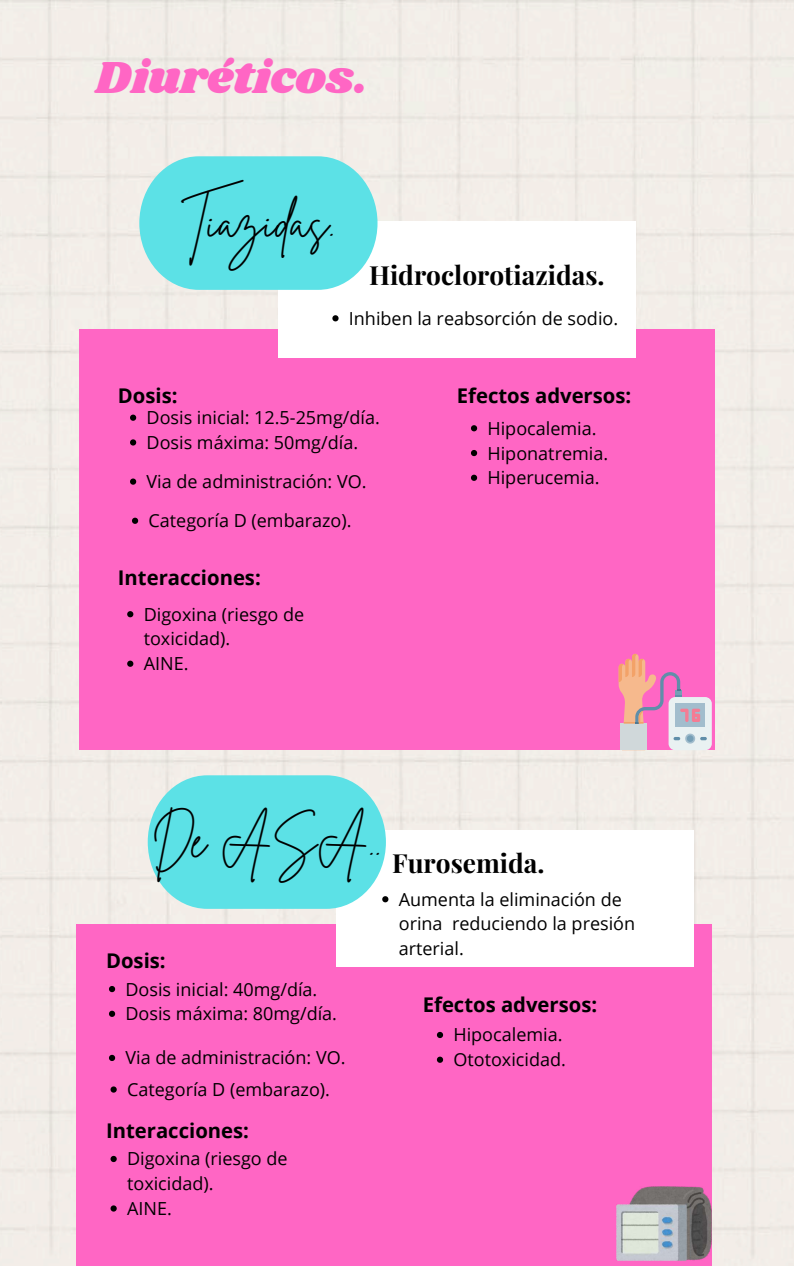
<style>
.page{position:relative;width:794px;height:1266px;background:#fff}
.page>*{position:absolute;margin:0;border:0;box-sizing:border-box;transform-origin:0 0}
.t1{font:48px "Brittany Signature";color:#000}
.t2{font:47.25px "Brittany Signature";color:#000}
.t3{font:46.5px "Shrikhand";color:#ff66c4}
.t4{font:700 26.25px "Playfair Display";color:#000}
.t5{font:700 20.25px "Open Sans";color:#000}
.t6{font:18px/24.8px "Open Sans";color:#000}
</style>
<div class="page">
<div style="left:0;top:0;width:793px;height:1266px;background:#f3ede8"></div>
<div style="left:79px;top:329px;width:635px;height:421px;background:#ff66c4"></div>
<div style="left:278px;top:222px;width:357px;height:136px;background:#fff"></div>
<svg style="left:139px;top:156px;width:238px;height:134px;background:#6de2e6"></svg>
<div style="left:668px;top:697px;width:43px;height:53px;background:#e9f1f2;border-radius:7px"></div>
<svg style="left:618px;top:653px;width:88px;height:97px"></svg>
<div style="left:76px;top:924px;width:635px;height:342px;background:#ff66c4"></div>
<div style="left:335px;top:831px;width:358px;height:136px;background:#fff"></div>
<img style="left:616px;top:1186px;width:95px;height:75px">
<svg style="left:130px;top:414px;width:6px;height:7px"></svg>
<svg style="left:130px;top:439px;width:6px;height:6px"></svg>
<svg style="left:332px;top:315px;width:6px;height:6px"></svg>
<svg style="left:132px;top:518px;width:6px;height:6px"></svg>
<svg style="left:130px;top:478px;width:6px;height:7px"></svg>
<svg style="left:471px;top:425px;width:6px;height:6px"></svg>
<svg style="left:471px;top:450px;width:6px;height:6px"></svg>
<svg style="left:471px;top:475px;width:6px;height:6px"></svg>
<svg style="left:148px;top:775px;width:240px;height:134px;background:#6de2e6"></svg>
<svg style="left:109px;top:986px;width:6px;height:6px"></svg>
<svg style="left:109px;top:1010px;width:6px;height:7px"></svg>
<svg style="left:109px;top:1055px;width:6px;height:6px"></svg>
<svg style="left:110px;top:1086px;width:7px;height:6px"></svg>
<svg style="left:436px;top:1032px;width:7px;height:6px"></svg>
<svg style="left:436px;top:1056px;width:7px;height:7px"></svg>
<svg style="left:110px;top:1156px;width:7px;height:6px"></svg>
<svg style="left:110px;top:1205px;width:7px;height:6px"></svg>
<svg style="left:127px;top:611px;width:6px;height:6px"></svg>
<svg style="left:127px;top:660px;width:6px;height:7px"></svg>
<h3 class="t3" style="left:95px;top:45px;width:273px">Diuréticos.</h3>
<h1 class="t1" style="left:181px;top:190px;width:155px">Tiazidas.</h1>
<h3 class="t4" style="left:369px;top:256px;width:237px">Hidroclorotiazidas.</h3>
<p class="t6" style="left:349px;top:305px;width:271px">Inhiben la reabsorción de sodio.</p>
<p class="t5" style="left:118px;top:381px;width:61px">Dosis:</p>
<p class="t6" style="left:146px;top:405px;width:235px">Dosis inicial: 12.5-25mg/día.<br>Dosis máxima: 50mg/día.</p>
<p class="t6" style="left:146px;top:469px;width:221px">Via de administración: VO.</p>
<p class="t6" style="left:148px;top:508px;width:204px">Categoría D (embarazo).</p>
<p class="t5" style="left:118px;top:563px;width:144px">Interacciones:</p>
<p class="t6" style="left:144px;top:601px;width:162px">Digoxina (riesgo de toxicidad).<br>AINE.</p>
<p class="t5" style="left:456px;top:381px;width:176px">Efectos adversos:</p>
<p class="t6" style="left:487px;top:415px;width:122px">Hipocalemia.<br>Hiponatremia.<br>Hiperucemia.</p>
<h2 class="t2" style="left:152px;top:810px;width:231px">De ASA..</h2>
<p class="t5" style="left:106px;top:946px;width:61px">Dosis:</p>
<p class="t6" style="left:125px;top:976px;width:213px">Dosis inicial: 40mg/día.<br>Dosis máxima: 80mg/día.</p>
<p class="t6" style="left:125px;top:1041px;width:221px;line-height:31.6px">Via de administración: VO.<br>Categoría D (embarazo).</p>
<p class="t5" style="left:106px;top:1116px;width:144px">Interacciones:</p>
<p class="t6" style="left:127px;top:1146px;width:162px">Digoxina (riesgo de toxicidad).<br>AINE.</p>
<h3 class="t4" style="left:392px;top:844px;width:154px">Furosemida.</h3>
<p class="t6" style="left:398px;top:886px;width:238px">Aumenta la eliminación de orina reduciendo la presión arterial.</p>
<p class="t5" style="left:422px;top:990px;width:176px">Efectos adversos:</p>
<p class="t6" style="left:453px;top:1022px;width:114px">Hipocalemia.<br>Ototoxicidad.</p>
</div>
